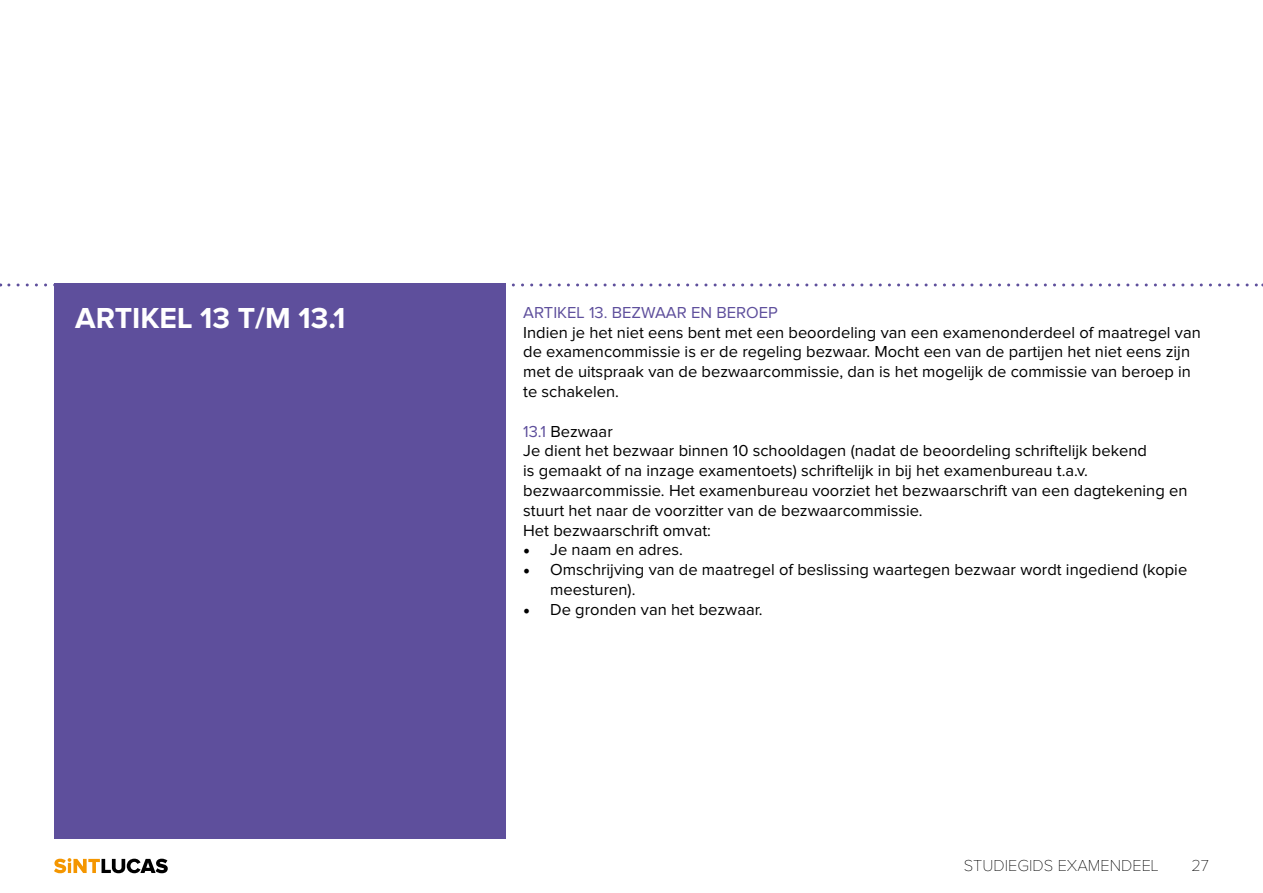
<style>
.page{position:relative;width:1263px;height:893px;background:#fff}
.page>*{position:absolute;margin:0;border:0;box-sizing:border-box;transform-origin:0 0}
.t1{font:700 30px "Proxima Nova";color:#fff}
.t2{font:16.5px/19.8px "Proxima Nova";color:#000}
.t3{font:16.5px "Proxima Nova";color:#5e4f9c}
.t4{font:100 16.5px "Proxima Nova";color:#000}
.s1{color:#5e4f9c}
.s2{font-family:"Minion Pro";font-size:18px}
</style>
<div class="page">
<svg style="left:54px;top:858px;width:114px;height:15px"></svg>
<div style="left:54px;top:283px;width:451px;height:556px;background:#5e4f9c"></div>
<svg style="left:9px;top:283px;width:1254px;height:3px"></svg>
<h1 class="t1" style="left:75px;top:305px;width:272px">ARTIKEL 13 T/M 13.1</h1>
<p class="t3" style="left:523px;top:305px;width:256px">ARTIKEL 13. BEZWAAR EN BEROEP</p>
<p class="t2" style="left:523px;top:323px;width:679px">Indien je het niet eens bent met een beoordeling van een examenonderdeel of maatregel van de examencommissie is er de regeling bezwaar. Mocht een van de partijen het niet eens zijn met de uitspraak van de bezwaarcommissie, dan is het mogelijk de commissie van beroep in te schakelen.</p>
<p class="t2" style="left:523px;top:422px;width:666px"><span class="s1">13.1</span> Bezwaar<br>Je dient het bezwaar binnen 10 schooldagen (nadat de beoordeling schriftelijk bekend<br>is gemaakt of na inzage examentoets) schriftelijk in bij het examenbureau t.a.v. bezwaarcommissie. Het examenbureau voorziet het bezwaarschrift van een dagtekening en stuurt het naar de voorzitter van de bezwaarcommissie.<br>Het bezwaarschrift omvat:</p>
<p class="t2" style="left:523px;top:541px;width:161px"><span class="s2">•</span> Je naam en adres.</p>
<p class="t2" style="left:550px;top:560px;width:639px;text-indent:-27px"><span class="s2">•</span> Omschrijving van de maatregel of beslissing waartegen bezwaar wordt ingediend (kopie meesturen).</p>
<p class="t2" style="left:523px;top:600px;width:241px"><span class="s2">•</span> De gronden van het bezwaar.</p>
<p class="t4" style="left:964px;top:858px;width:196px">STUDIEGIDS EXAMENDEEL</p>
<p class="t4" style="left:1191px;top:858px;width:19px">27</p>
</div>
